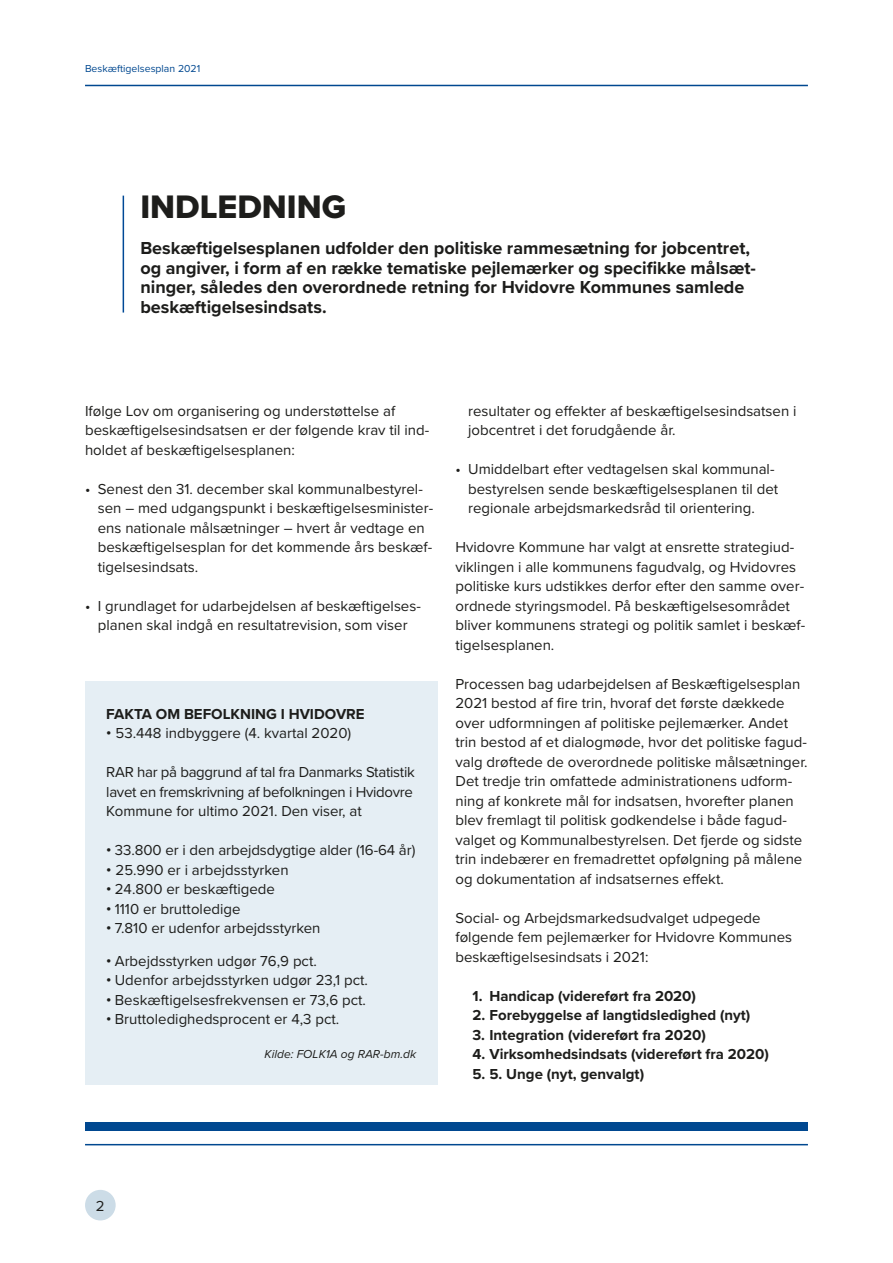
<style>
.page{position:relative;width:893px;height:1263px;background:#fff}
.page>*{position:absolute;margin:0;border:0;box-sizing:border-box;transform-origin:0 0}
.Rubrik_H2{font:33.75px "Proxima Nova Extrabld";color:#1d1d1b}
.Manchet{font:700 18px/19.5px "Proxima Nova";color:#1d1d1b}
.Brød{font:15px/19.5px "Proxima Nova";color:#1d1d1b}
.Bullets{font:15px/19.5px "Proxima Nova";color:#1d1d1b}
.Bullits_i_boks{font:15px/19.5px "Proxima Nova";color:#1d1d1b;text-align:justify}
.Tal_bullet_FED{font:700 15px "Proxima Nova";color:#1d1d1b}
.Underrubrik_H3{font:700 15px "Proxima Nova";color:#1d1d1b}
.Kilde{font:italic 12px "Proxima Nova";color:#1d1d1b}
.t1{font:10.5px "Proxima Nova";color:#004890}
.s1{font-weight:600}
</style>
<div class="page">
<div style="left:85px;top:1190px;width:31px;height:30px;background:#ccdce7;border-radius:50%"></div>
<div style="left:85px;top:1123px;width:723px;height:8px;background:#004890"></div>
<hr style="left:85px;top:85px;width:723px;height:1px;background:#004890">
<hr style="left:85px;top:1144px;width:723px;height:1px;background:#004890">
<hr style="left:123px;top:196px;width:1px;height:117px;background:#004996">
<div style="left:85px;top:681px;width:352px;height:404px;background:#e5eef4"></div>
<p class="t1" style="left:85px;top:61px;width:117px">Beskæftigelsesplan 2021</p>
<h2 class="Rubrik_H2" style="left:140px;top:182px;width:207px">INDLEDNING</h2>
<p class="Manchet" style="left:140px;top:238px;width:617px">Beskæftigelsesplanen udfolder den politiske rammesætning for jobcentret, og angiver, i form af en række tematiske pejlemærker og specifikke målsæt&shy;ninger, således den overordnede retning for Hvidovre Kommunes samlede beskæftigelsesindsats.</p>
<p class="Brød" style="left:85px;top:400px;width:346px">Ifølge Lov om organisering og understøttelse af beskæftigelsesindsatsen er der følgende krav til ind&shy;holdet af beskæftigelsesplanen:</p>
<p class="Bullets" style="left:98px;top:478px;width:337px;text-indent:-13px">• Senest den 31. december skal kommunalbestyrel&shy;sen – med udgangspunkt i beskæftigelsesminister&shy;ens nationale målsætninger – hvert år vedtage en beskæftigelsesplan for det kommende års beskæf&shy;tigelsesindsats.</p>
<p class="Bullets" style="left:85px;top:595px;width:337px;text-align:center">• I grundlaget for udarbejdelsen af beskæftigelses&shy;planen skal indgå en resultatrevision, som viser</p>
<h3 class="Underrubrik_H3" style="left:106px;top:703px;width:260px">FAKTA OM BEFOLKNING I HVIDOVRE</h3>
<p class="Bullits_i_boks" style="left:106px;top:723px;width:246px"><span class="s1">•</span> 53.448 indbyggere (4. kvartal 2020)</p>
<p class="Bullits_i_boks" style="left:106px;top:762px;width:310px">RAR har på baggrund af tal fra Danmarks Statistik lavet en fremskrivning af befolkningen i Hvidovre Kommune for ultimo 2021. Den viser, at</p>
<p class="Bullits_i_boks" style="left:106px;top:840px;width:311px"><span class="s1">•</span> 33.800 er i den arbejdsdygtige alder (16-64 år)</p>
<p class="Bullits_i_boks" style="left:106px;top:859px;width:184px"><span class="s1">•</span> 25.990 er i arbejdsstyrken</p>
<p class="Bullits_i_boks" style="left:106px;top:879px;width:170px"><span class="s1">•</span> 24.800 er beskæftigede</p>
<p class="Bullits_i_boks" style="left:106px;top:898px;width:136px"><span class="s1">•</span> 1110 er bruttoledige</p>
<p class="Bullits_i_boks" style="left:106px;top:918px;width:216px"><span class="s1">•</span> 7.810 er udenfor arbejdsstyrken</p>
<p class="Bullits_i_boks" style="left:106px;top:950px;width:212px"><span class="s1">•</span> Arbejdsstyrken udgør 76,9 pct.</p>
<p class="Bullits_i_boks" style="left:106px;top:970px;width:263px"><span class="s1">•</span> Udenfor arbejdsstyrken udgør 23,1 pct.</p>
<p class="Bullits_i_boks" style="left:106px;top:989px;width:261px"><span class="s1">•</span> Beskæftigelsesfrekvensen er 73,6 pct.</p>
<p class="Bullits_i_boks" style="left:106px;top:1009px;width:235px"><span class="s1">•</span> Bruttoledighedsprocent er 4,3 pct.</p>
<p class="Kilde" style="left:265px;top:1045px;width:153px">Kilde: FOLK1A og RAR-bm.dk</p>
<p class="Bullets" style="left:468px;top:400px;width:330px">resultater og effekter af beskæftigelsesindsatsen i jobcentret i det forudgående år.</p>
<p class="Bullets" style="left:468px;top:459px;width:311px;text-indent:-13px">• Umiddelbart efter vedtagelsen skal kommunal&shy;bestyrelsen sende beskæftigelsesplanen til det regionale arbejdsmarkedsråd til orientering.</p>
<p class="Brød" style="left:455px;top:537px;width:351px">Hvidovre Kommune har valgt at ensrette strategiud&shy;viklingen i alle kommunens fagudvalg, og Hvidovres politiske kurs udstikkes derfor efter den samme over&shy;ordnede styringsmodel. På beskæftigelsesområdet bliver kommunens strategi og politik samlet i beskæf&shy;tigelsesplanen.</p>
<p class="Brød" style="left:455px;top:673px;width:353px">Processen bag udarbejdelsen af Beskæftigelsesplan 2021 bestod af fire trin, hvoraf det første dækkede over udformningen af politiske pejlemærker. Andet trin bestod af et dialogmøde, hvor det politiske fagud&shy;valg drøftede de overordnede politiske målsætninger.<br>Det tredje trin omfattede administrationens udform&shy;ning af konkrete mål for indsatsen, hvorefter planen blev fremlagt til politisk godkendelse i både fagud&shy;valget og Kommunalbestyrelsen. Det fjerde og sidste trin indebærer en fremadrettet opfølgning på målene og dokumentation af indsatsernes effekt.</p>
<p class="Brød" style="left:455px;top:907px;width:338px">Social- og Arbejdsmarkedsudvalget udpegede følgende fem pejlemærker for Hvidovre Kommunes beskæftigelsesindsats i 2021:</p>
<p class="Tal_bullet_FED" style="left:472px;top:985px;width:225px">1. Handicap (videreført fra 2020)</p>
<p class="Tal_bullet_FED" style="left:472px;top:1004px;width:279px">2. Forebyggelse af langtidsledighed (nyt)</p>
<p class="Tal_bullet_FED" style="left:472px;top:1024px;width:235px">3. Integration (videreført fra 2020)</p>
<p class="Tal_bullet_FED" style="left:472px;top:1043px;width:298px">4. Virksomhedsindsats (videreført fra 2020)</p>
<p class="Tal_bullet_FED" style="left:472px;top:1063px;width:173px">5. 5. Unge (nyt, genvalgt)</p>
<p class="Brød" style="left:96px;top:1196px;width:10px">2</p>
</div>
